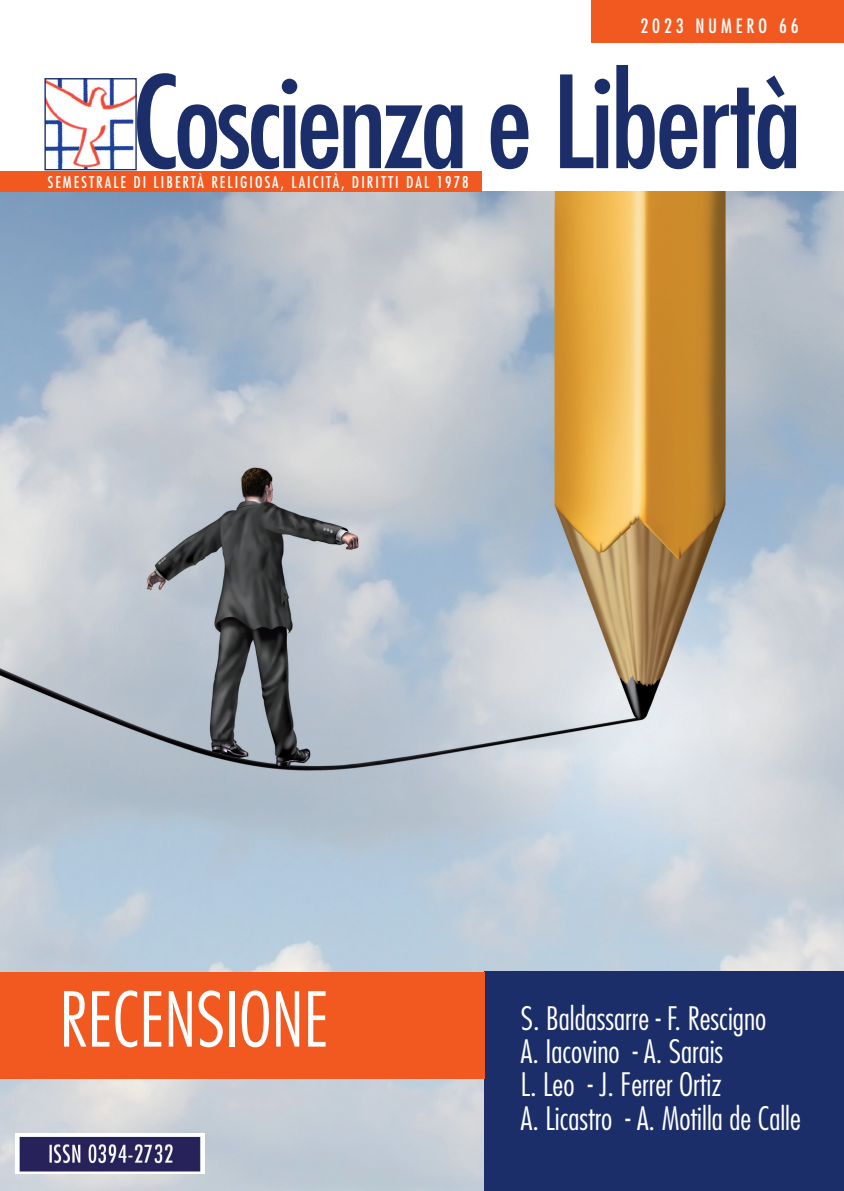
<style>
.page{position:relative;width:844px;height:1191px;background:#fff}
.page>*{position:absolute;margin:0;border:0;box-sizing:border-box;transform-origin:0 0}
.t1{font:condensed 124.25px "Futura Std";letter-spacing:-.03em;color:#1b2e6a}
.t2{font:300 condensed 73.5px "Futura Std";color:#fff}
.t3{font:300 condensed 31.5px/33.2px "Futura Std";color:#fff}
.t4{font:condensed 19.25px "Futura Std";letter-spacing:.2em;color:#fff}
.t5{font:condensed 15.75px "Futura Std";letter-spacing:.13em;color:#fff}
</style>
<div class="page">
<img style="left:0;top:191px;width:843px;height:1000px">
<div style="left:0;top:171px;width:481px;height:20px;background:#f15921"></div>
<img style="left:46px;top:80px;width:89px;height:88px">
<div style="left:44px;top:78px;width:93px;height:92px;border:1px solid #1b2e6a"></div>
<div style="left:591px;top:0;width:252px;height:42px;background:#f15921"></div>
<div style="left:484px;top:971px;width:359px;height:220px;background:#1b2e6a"></div>
<img style="left:16px;top:1134px;width:188px;height:39px">
<div style="left:0;top:971px;width:484px;height:107px;background:#f15921"></div>
<p class="t4" style="left:640px;top:15px;width:160px">2023 NUMERO 66</p>
<h1 class="t1" style="left:132px;top:48px;width:671px">Coscienza e Libertà</h1>
<p class="t5" style="left:48px;top:172px;width:422px">SEMESTRALE DI LIBERTÀ RELIGIOSA, LAICITÀ, DIRITTI DAL 1978</p>
<h2 class="t2" style="left:60px;top:976px;width:270px">RECENSIONE</h2>
<p class="t3" style="left:521px;top:1001px;width:281px">S. Baldassarre - F. Rescigno<br>A. Iacovino - A. Sarais<br>L. Leo - J. Ferrer Ortiz<br>A. Licastro - A. Motilla de Calle</p>
</div>
